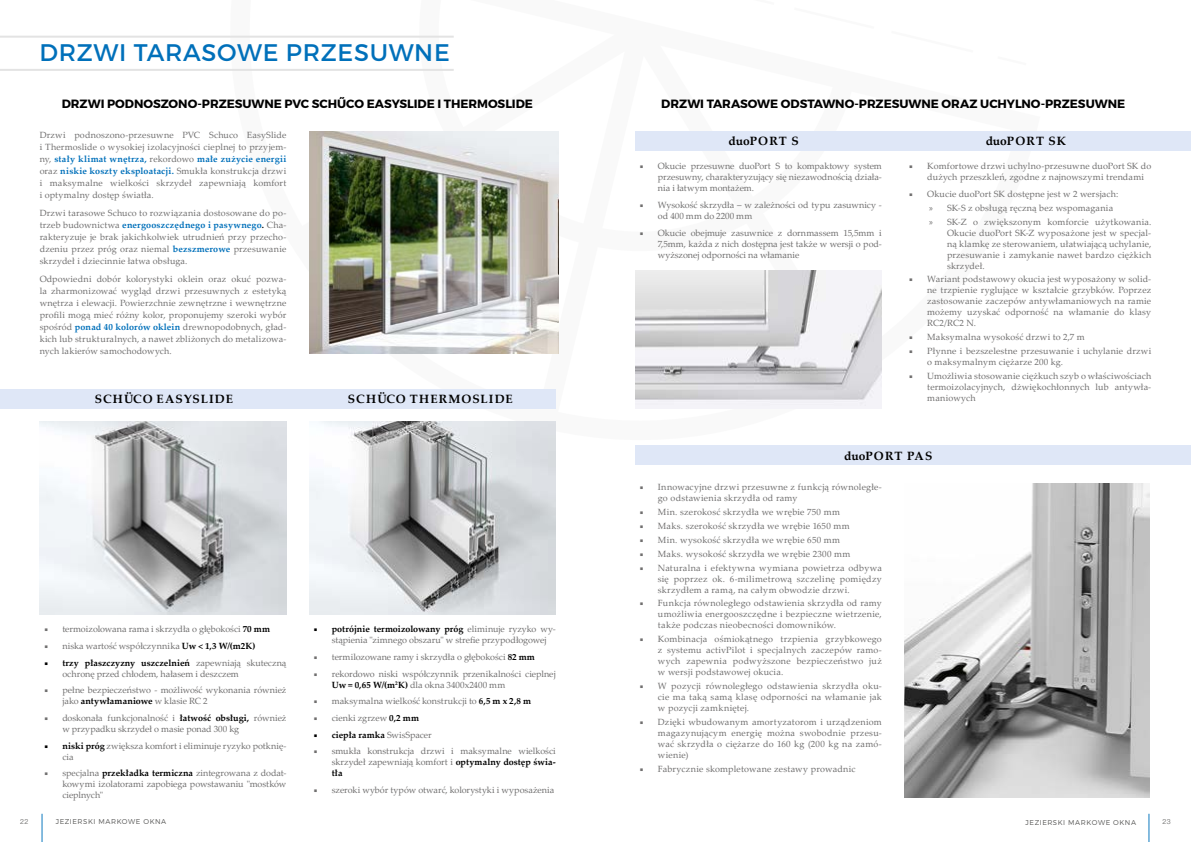
<style>
.page{position:relative;width:1191px;height:842px;background:#fff}
.page>*{position:absolute;margin:0;border:0;box-sizing:border-box;transform-origin:0 0}
.t1{font:24px "Montserrat";letter-spacing:.03em;color:#0070ba}
.t2{font:700 12px "Montserrat";letter-spacing:-.005em;color:#000}
.t3{font:700 12px "Palatino Linotype";letter-spacing:.08em;color:#000}
.t4{font:700 12px "Palatino Linotype";letter-spacing:.05em;color:#000}
.t5{font:700 12px "Palatino Linotype";letter-spacing:.04em;color:#000}
.t6{font:9px/11px "Palatino Linotype";letter-spacing:.01em;color:#706f6f;text-align:justify}
.t7{font:700 9px "Palatino Linotype";letter-spacing:.01em;color:#000}
.t8{font:300 7px "Montserrat";letter-spacing:.08em;color:#575756}
.t9{font:300 7px "Helvetica Neue LT Pro";color:#575756}
.s1{font-weight:700;color:#0070ba}
.s2{font-weight:700;color:#000}
.s3{font-family:"Minion Pro";font-weight:700;font-stretch:condensed}
.s4{font-family:"Minion Pro";font-weight:700;font-stretch:condensed;color:#000}
.s5{font-family:"Minion Pro";font-stretch:condensed}
.s6{font-weight:400;color:#706f6f}
.s7{font-family:"Myriad Pro"}
</style>
<div class="page">
<svg style="left:227px;top:35px;width:813px;height:408px"></svg>
<div style="left:0;top:389px;width:556px;height:19px;background:#dfe7f7"></div>
<img style="left:40px;top:421px;width:246px;height:194px">
<img style="left:309px;top:421px;width:247px;height:194px">
<img style="left:309px;top:132px;width:249px;height:221px">
<div style="left:635px;top:132px;width:556px;height:19px;background:#dfe7f7"></div>
<div style="left:635px;top:446px;width:556px;height:19px;background:#dfe7f7"></div>
<img style="left:635px;top:271px;width:247px;height:138px">
<img style="left:904px;top:484px;width:245px;height:314px">
<hr style="left:0;top:69px;width:454px;height:2px;background:#e3e3e3">
<hr style="left:0;top:36px;width:454px;height:2px;background:#e3e3e3">
<svg style="left:42px;top:814px;width:1px;height:28px"></svg>
<svg style="left:1148px;top:814px;width:1px;height:28px"></svg>
<h1 class="t1" style="left:39px;top:38px;width:412px">DRZWI TARASOWE PRZESUWNE</h1>
<h2 class="t2" style="left:62px;top:96px;width:473px">DRZWI PODNOSZONO-PRZESUWNE PVC SCHŰCO EASYSLIDE I THERMOSLIDE</h2>
<h2 class="t2" style="left:661px;top:96px;width:465px">DRZWI TARASOWE ODSTAWNO-PRZESUWNE ORAZ UCHYLNO-PRZESUWNE</h2>
<p class="t6" style="left:40px;top:129px;width:248px;line-height:12px">Drzwi podnoszono-przesuwne PVC Schuco EasySlide i Thermoslide o wysokiej izolacyjności cieplnej to przyjem&shy;ny, <span class="s1">stały klimat wnętrza,</span> rekordowo <span class="s1">małe zużycie energii </span>oraz <span class="s1">niskie koszty eksploatacji.</span> Smukła konstrukcja drzwi i maksymalne wielkości skrzydeł zapewniają komfort i optymalny dostęp światła.</p>
<p class="t6" style="left:40px;top:206px;width:248px;line-height:12px">Drzwi tarasowe Schuco to rozwiązania dostosowane do po&shy;trzeb budownictwa <span class="s1">energooszczędnego i pasywnego</span><span class="s2">.</span> Cha&shy;rakteryzuje je brak jakichkolwiek utrudnień przy przecho&shy;dzeniu przez próg oraz niemal <span class="s1">bezszmerowe</span> przesuwanie skrzydeł i dziecinnie łatwa obsługa.</p>
<p class="t6" style="left:40px;top:272px;width:248px;line-height:12px">Odpowiedni dobór kolorystyki oklein oraz okuć pozwa&shy;la zharmonizować wygląd drzwi przesuwnych z estetyką wnętrza i elewacji. Powierzchnie zewnętrzne i wewnętrzne profili mogą mieć różny kolor, proponujemy szeroki wybór spośród <span class="s1">ponad 40 kolorów oklein</span> drewnopodobnych, gład&shy;kich lub strukturalnych, a nawet zbliżonych do metalizowa&shy;nych lakierów samochodowych.</p>
<h2 class="t3" style="left:95px;top:391px;width:140px">SCHÜCO EASYSLIDE</h2>
<h2 class="t3" style="left:348px;top:391px;width:166px">SCHÜCO THERMOSLIDE</h2>
<p class="t6" style="left:44px;top:623px;width:227px"><span class="s3">■</span> termoizolowana rama i skrzydła o głębokości <span class="s2">70 mm</span></p>
<p class="t6" style="left:44px;top:640px;width:213px"><span class="s3">■</span> niska wartość współczynnika <span class="s2">Uw &lt; 1,3 W/(m2K)</span></p>
<p class="t6" style="left:62px;top:657px;width:225px;text-indent:-18px"><span class="s4">■</span> <span class="s2">trzy płaszczyzny uszczelnień</span> zapewniają skuteczną ochronę przed chłodem, hałasem i deszczem</p>
<p class="t6" style="left:62px;top:684px;width:225px;text-indent:-18px"><span class="s3">■</span> pełne bezpieczeństwo - możliwość wykonania również jako <span class="s2">antywłamaniowe</span> w klasie RC 2</p>
<p class="t6" style="left:62px;top:712px;width:225px;text-indent:-18px"><span class="s3">■</span> doskonała funkcjonalność i <span class="s2">łatwość obsługi,</span> również w przypadku skrzydeł o masie ponad 300 kg</p>
<p class="t6" style="left:62px;top:740px;width:225px;text-indent:-18px"><span class="s4">■</span> <span class="s2">niski próg</span> zwiększa komfort i eliminuje ryzyko potknię&shy;cia</p>
<p class="t6" style="left:62px;top:767px;width:225px;text-indent:-18px"><span class="s3">■</span> specjalna <span class="s2">przekładka termiczna</span> zintegrowana z dodat&shy;kowymi izolatorami zapobiega powstawaniu "mostków cieplnych"</p>
<p class="t6" style="left:332px;top:623px;width:225px;text-indent:-18px"><span class="s4">■</span> <span class="s2">potrójnie termoizolowany próg</span> eliminuje ryzyko wy&shy;stąpienia "zimnego obszaru" w strefie przypodłogowej</p>
<p class="t6" style="left:314px;top:651px;width:223px"><span class="s3">■</span> termilozowane ramy i skrzydła o głębokości <span class="s2">82 mm</span></p>
<p class="t6" style="left:332px;top:668px;width:225px;text-indent:-18px"><span class="s3">■</span> rekordowo niski współczynnik przenikalności cieplnej<br><span class="s2">Uw = 0,65 W/(m</span><sup>2</sup><span class="s2">K)</span> dla okna 3400x2400 mm</p>
<p class="t6" style="left:314px;top:695px;width:219px"><span class="s3">■</span> maksymalna wielkość konstrukcji to <span class="s2">6,5 m x 2,8 m</span></p>
<p class="t6" style="left:314px;top:712px;width:107px"><span class="s3">■</span> cienki zgrzew <span class="s2">0,2 mm</span></p>
<p class="t7" style="left:314px;top:728px;width:119px"><span class="s5">■</span> ciepła ramka <span class="s6">SwisSpacer</span></p>
<p class="t6" style="left:332px;top:745px;width:225px;text-indent:-18px"><span class="s3">■</span> smukła konstrukcja drzwi i maksymalne wielkości skrzydeł zapewniają komfort i <span class="s2">optymalny dostęp świa&shy;tła</span></p>
<p class="t6" style="left:314px;top:784px;width:242px"><span class="s3">■</span> szeroki wybór typów otwarć, kolorystyki i wyposażenia</p>
<h2 class="t5" style="left:728px;top:132px;width:72px">duoPORT S</h2>
<h2 class="t3" style="left:985px;top:132px;width:82px">duoPORT SK</h2>
<p class="t6" style="left:658px;top:160px;width:225px;text-indent:-18px"><span class="s3">■</span> Okucie przesuwne duoPort S to kompaktowy system przesuwny, charakteryzujący się niezawodnością działa&shy;nia i łatwym montażem.</p>
<p class="t6" style="left:658px;top:199px;width:225px;text-indent:-18px"><span class="s3">■</span> Wysokość skrzydła – w zależności od typu zasuwnicy - od 400 mm do 2200 mm</p>
<p class="t6" style="left:658px;top:227px;width:225px;text-indent:-18px"><span class="s3">■</span> Okucie obejmuje zasuwnice z dornmassem 15,5mm i 7,5mm, każda z nich dostępna jest także w wersji o pod&shy;wyższonej odporności na włamanie</p>
<p class="t6" style="left:927px;top:160px;width:225px;text-indent:-18px"><span class="s3">■</span> Komfortowe drzwi uchylno-przesuwne duoPort SK do dużych przeszkleń, zgodne z najnowszymi trendami</p>
<p class="t6" style="left:929px;top:187px;width:224px;line-height:13.8px;text-align:left;text-indent:-20px"><span class="s3">■</span> Okucie duoPort SK dostępne jest w 2 wersjach:<br><span class="s7">»</span> SK-S z obsługą ręczną bez wspomagania<br><span class="s7">»</span> SK-Z o zwiększonym komforcie użytkowania.</p>
<p class="t6" style="left:947px;top:227px;width:206px">Okucie duoPort SK-Z wyposażone jest w specjal&shy;ną klamkę ze sterowaniem, ułatwiającą uchylanie, przesuwanie i zamykanie nawet bardzo ciężkich skrzydeł.</p>
<p class="t6" style="left:927px;top:273px;width:225px;text-indent:-18px"><span class="s3">■</span> Wariant podstawowy okucia jest wyposażony w solid&shy;ne trzpienie ryglujące w kształcie grzybków. Poprzez zastosowanie zaczepów antywłamaniowych na ramie możemy uzyskać odporność na włamanie do klasy RC2/RC2 N.</p>
<p class="t6" style="left:909px;top:331px;width:177px"><span class="s3">■</span> Maksymalna wysokość drzwi to 2,7 m</p>
<p class="t6" style="left:927px;top:345px;width:225px;text-indent:-18px"><span class="s3">■</span> Płynne i bezszelestne przesuwanie i uchylanie drzwi o maksymalnym ciężarze 200 kg.</p>
<p class="t6" style="left:927px;top:370px;width:225px;text-indent:-18px"><span class="s3">■</span> Umożliwia stosowanie ciężkuch szyb o właściwościach termoizolacyjnych, dżwiękochłonnych lub antywła&shy;maniowych</p>
<h2 class="t4" style="left:844px;top:447px;width:90px">duoPORT PAS</h2>
<p class="t6" style="left:658px;top:481px;width:225px;text-indent:-18px"><span class="s3">■</span> Innowacyjne drzwi przesuwne z funkcją równoległe&shy;go odstawienia skrzydła od ramy</p>
<p class="t6" style="left:640px;top:506px;width:202px"><span class="s3">■</span> Min. szerokosć skrzydła we wrębie 750 mm</p>
<p class="t6" style="left:640px;top:520px;width:211px"><span class="s3">■</span> Maks. szerokość skrzydła we wrębie 1650 mm</p>
<p class="t6" style="left:640px;top:534px;width:202px"><span class="s3">■</span> Min. wysokość skrzydła we wrębie 650 mm</p>
<p class="t6" style="left:640px;top:548px;width:212px"><span class="s3">■</span> Maks. wysokość skrzydła we wrębie 2300 mm</p>
<p class="t6" style="left:658px;top:562px;width:225px;text-indent:-18px"><span class="s3">■</span> Naturalna i efektywna wymiana powietrza odbywa się poprzez ok. 6-milimetrową szczelinę pomiędzy skrzydłem a ramą, na całym obwodzie drzwi.</p>
<p class="t6" style="left:658px;top:597px;width:225px;text-indent:-18px"><span class="s3">■</span> Funkcja równoległego odstawienia skrzydła od ramy umożliwia energooszczędne i bezpieczne wietrzenie, także podczas nieobecności domowników.</p>
<p class="t6" style="left:658px;top:633px;width:225px;text-indent:-18px"><span class="s3">■</span> Kombinacja ośmiokątnego trzpienia grzybkowego z systemu activPilot i specjalnych zaczepów ramo&shy;wych zapewnia podwyższone bezpieczeństwo już w wersji podstawowej okucia.</p>
<p class="t6" style="left:658px;top:680px;width:225px;text-indent:-18px"><span class="s3">■</span> W pozycji równoległego odstawienia skrzydła oku&shy;cie ma taką samą klasę odporności na włamanie jak w pozycji zamkniętej.</p>
<p class="t6" style="left:658px;top:716px;width:225px;text-indent:-18px"><span class="s3">■</span> Dzięki wbudowanym amortyzatorom i urządzeniom magazynującym energię można swobodnie przesu&shy;wać skrzydła o ciężarze do 160 kg (200 kg na zamó&shy;wienie)</p>
<p class="t6" style="left:640px;top:763px;width:217px"><span class="s3">■</span> Fabrycznie skompletowane zestawy prowadnic</p>
<p class="t9" style="left:20px;top:818px;width:10px">22</p>
<p class="t8" style="left:56px;top:818px;width:112px">JEZIERSKI MARKOWE OKNA</p>
<p class="t8" style="left:1025px;top:818px;width:112px">JEZIERSKI MARKOWE OKNA</p>
<p class="t9" style="left:1162px;top:818px;width:10px">23</p>
</div>
